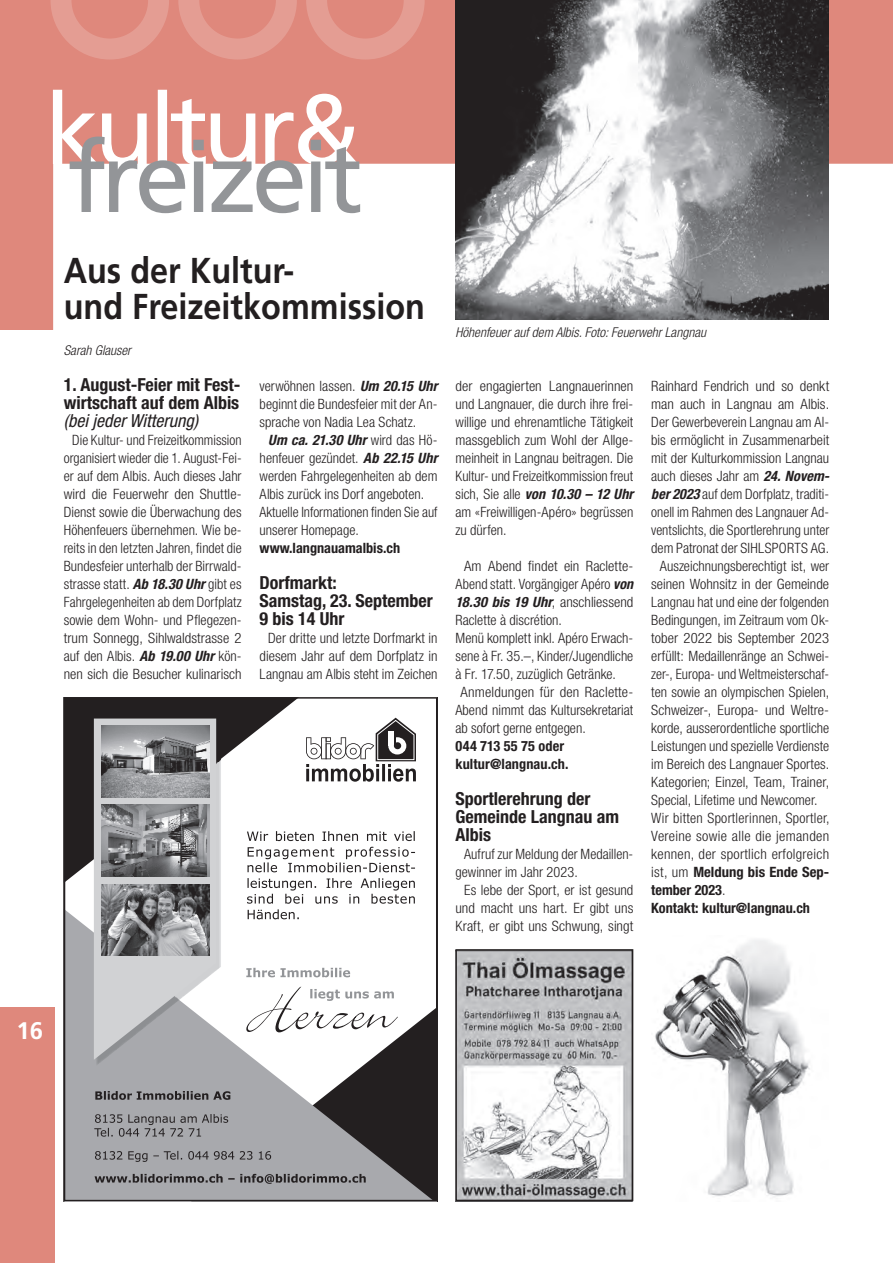
<style>
.page{position:relative;width:893px;height:1263px;background:#fff}
.page>*{position:absolute;margin:0;border:0;box-sizing:border-box;transform-origin:0 0}
.t1{font:700 36px/36px "Frutiger LT Std";color:#231f20;scale:.9 1}
.t2{font:700 24px "Frutiger LT Std";color:#fff}
.t3{font:700 condensed 18px/18px "Helvetica Neue LT Std";color:#231f20}
.t4{font:italic condensed 18px "Helvetica Neue LT Std";color:#231f20}
.t5{font:300 condensed 14.25px/18px "Helvetica Neue LT Std";color:#231f20;text-align:center}
.t6{font:700 condensed 14.25px/18px "Helvetica Neue LT Std";color:#231f20}
.t7{font:300 condensed 14.25px "Helvetica Neue LT Std";letter-spacing:.02em;color:#231f20}
.t8{font:italic 700 condensed 14.25px "Helvetica Neue LT Std";letter-spacing:.01em;color:#231f20}
.t9{font:italic 300 condensed 13.5px "Helvetica Neue LT Std";color:#231f20}
.s1{font-weight:700;font-style:italic}
.s2{font-weight:300;font-style:normal}
.s3{font-weight:300}
</style>
<div class="page">
<div style="left:0;top:1008px;width:54px;height:255px;background:#df887c"></div>
<svg style="left:0;top:0;width:893px;height:330px"></svg>
<svg style="left:53px;top:90px;width:307px;height:123px"></svg>
<svg style="left:67px;top:700px;width:367px;height:498px"></svg>
<div style="left:64px;top:697px;width:373px;height:504px;border:2px solid #231f20"></div>
<svg style="left:455px;top:952px;width:178px;height:250px"></svg>
<div style="left:455px;top:949px;width:178px;height:252px;border:2px solid #231f20"></div>
<img style="left:455px;top:0;width:374px;height:319px">
<img style="left:655px;top:940px;width:155px;height:257px">
<svg style="left:50px;top:0;width:119px;height:60px;background:#e19186"></svg>
<svg style="left:178px;top:0;width:119px;height:60px;background:#e19186"></svg>
<svg style="left:306px;top:0;width:119px;height:60px;background:#e19186"></svg>
<h1 class="t1" style="left:64px;top:253px;width:403px">Aus der Kultur-<br>und Freizeitkommission</h1>
<p class="t9" style="left:64px;top:343px;width:69px">Sarah Glauser</p>
<p class="t3" style="left:64px;top:375px;width:178px">1. August-Feier mit Fest&shy;wirtschaft auf dem Albis</p>
<p class="t4" style="left:64px;top:410px;width:136px">(bei jeder Witterung)</p>
<p class="t5" style="left:64px;top:431px;width:179px">Die Kultur- und Freizeitkommission organisiert wieder die 1. August-Fei&shy;er auf dem Albis. Auch dieses Jahr wird die Feuerwehr den Shuttle-Dienst sowie die Überwachung des Höhenfeuers übernehmen. Wie be&shy;reits in den letzten Jahren, findet die Bundesfeier unterhalb der Birrwald&shy;strasse statt. <span class="s1">Ab 18.30 Uhr</span> gibt es Fahrgelegenheiten ab dem Dorfplatz sowie dem Wohn- und Pflegezen&shy;trum Sonnegg, Sihlwaldstrasse 2 auf den Albis. <span class="s1">Ab 19.00 Uhr</span> kön&shy;nen sich die Besucher kulinarisch</p>
<p class="t5" style="left:260px;top:377px;width:179px">verwöhnen lassen. <span class="s1">Um 20.15 Uhr</span></p>
<p class="t5" style="left:260px;top:395px;width:179px">beginnt die Bundesfeier mit der An-</p>
<p class="t5" style="left:260px;top:413px;width:158px">sprache von Nadia Lea Schatz.</p>
<p class="t8" style="left:268px;top:431px;width:171px">Um ca. 21.30 Uhr <span class="s2">wird das Hö-</span></p>
<p class="t5" style="left:260px;top:449px;width:179px">henfeuer gezündet. <span class="s1">Ab 22.15 Uhr</span></p>
<p class="t5" style="left:260px;top:467px;width:179px">werden Fahrgelegenheiten ab dem</p>
<p class="t5" style="left:260px;top:485px;width:166px">Albis zurück ins Dorf angeboten.</p>
<p class="t5" style="left:260px;top:503px;width:179px">Aktuelle Informationen finden Sie auf</p>
<p class="t5" style="left:260px;top:521px;width:101px">unserer Homepage.</p>
<p class="t6" style="left:260px;top:539px;width:142px">www.langnauamalbis.ch</p>
<p class="t3" style="left:260px;top:573px;width:175px">Dorfmarkt:<br>Samstag, 23. September<br>9 bis 14 Uhr</p>
<p class="t5" style="left:260px;top:629px;width:179px">Der dritte und letzte Dorfmarkt in diesem Jahr auf dem Dorfplatz in<br>Langnau am Albis steht im Zeichen</p>
<p class="t9" style="left:455px;top:325px;width:252px">Höhenfeuer auf dem Albis. Foto: Feuerwehr Langnau</p>
<p class="t5" style="left:455px;top:377px;width:179px;text-align:justify">der engagierten Langnauerinnen und Langnauer, die durch ihre frei&shy;willige und ehrenamtliche Tätigkeit massgeblich zum Wohl der Allge&shy;meinheit in Langnau beitragen. Die Kultur- und Freizeitkommission freut sich, Sie alle <span class="s1">von 10.30 – 12 Uhr </span>am «Freiwilligen-Apéro» begrüssen zu dürfen.</p>
<p class="t5" style="left:464px;top:557px;width:171px">Am Abend findet ein Raclette-</p>
<p class="t5" style="left:455px;top:575px;width:179px">Abend statt. Vorgängiger Apéro <span class="s1">von</span></p>
<p class="t5" style="left:455px;top:593px;width:179px"><span class="s1">18.30 bis 19 Uhr</span>, anschliessend</p>
<p class="t5" style="left:455px;top:611px;width:108px">Raclette à discrétion.</p>
<p class="t5" style="left:455px;top:629px;width:179px">Menü komplett inkl. Apéro Erwach-</p>
<p class="t5" style="left:455px;top:647px;width:179px">sene à Fr. 35.–, Kinder/Jugendliche</p>
<p class="t5" style="left:455px;top:665px;width:162px">à Fr. 17.50, zuzüglich Getränke.</p>
<p class="t5" style="left:461px;top:683px;width:174px">Anmeldungen für den Raclette-</p>
<p class="t5" style="left:455px;top:701px;width:179px">Abend nimmt das Kultursekretariat</p>
<p class="t5" style="left:455px;top:719px;width:132px">ab sofort gerne entgegen.</p>
<p class="t6" style="left:455px;top:737px;width:114px">044 713 55 75 oder kultur@langnau.ch.</p>
<p class="t3" style="left:455px;top:789px;width:165px">Sportlerehrung der<br>Gemeinde Langnau am<br>Albis</p>
<p class="t5" style="left:464px;top:845px;width:171px">Aufruf zur Meldung der Medaillen-</p>
<p class="t5" style="left:455px;top:863px;width:124px">gewinner im Jahr 2023.</p>
<p class="t5" style="left:464px;top:881px;width:171px">Es lebe der Sport, er ist gesund</p>
<p class="t5" style="left:455px;top:899px;width:179px">und macht uns hart. Er gibt uns</p>
<p class="t5" style="left:455px;top:917px;width:179px">Kraft, er gibt uns Schwung, singt</p>
<p class="t5" style="left:651px;top:377px;width:179px">Rainhard Fendrich und so denkt</p>
<p class="t5" style="left:651px;top:395px;width:179px">man auch in Langnau am Albis.</p>
<p class="t5" style="left:651px;top:413px;width:179px">Der Gewerbeverein Langnau am Al-</p>
<p class="t5" style="left:651px;top:431px;width:179px">bis ermöglicht in Zusammenarbeit</p>
<p class="t5" style="left:651px;top:449px;width:179px">mit der Kulturkommission Langnau</p>
<p class="t5" style="left:651px;top:467px;width:180px">auch dieses Jahr am <span class="s1">24. Novem-</span></p>
<p class="t5" style="left:651px;top:485px;width:179px"><span class="s1">ber 2023</span> auf dem Dorfplatz, traditi-</p>
<p class="t5" style="left:651px;top:503px;width:179px">onell im Rahmen des Langnauer Ad-</p>
<p class="t5" style="left:651px;top:521px;width:179px">ventslichts, die Sportlerehrung unter</p>
<p class="t5" style="left:651px;top:539px;width:179px">dem Patronat der SIHLSPORTS AG.</p>
<p class="t5" style="left:660px;top:557px;width:171px">Auszeichnungsberechtigt ist, wer</p>
<p class="t5" style="left:651px;top:575px;width:179px">seinen Wohnsitz in der Gemeinde</p>
<p class="t5" style="left:651px;top:593px;width:179px">Langnau hat und eine der folgenden</p>
<p class="t5" style="left:651px;top:611px;width:179px">Bedingungen, im Zeitraum vom Ok-</p>
<p class="t5" style="left:651px;top:629px;width:179px">tober 2022 bis September 2023</p>
<p class="t5" style="left:651px;top:647px;width:179px">erfüllt: Medaillenränge an Schwei-</p>
<p class="t5" style="left:651px;top:665px;width:179px">zer-, Europa- und Weltmeisterschaf-</p>
<p class="t5" style="left:651px;top:683px;width:179px">ten sowie an olympischen Spielen,</p>
<p class="t5" style="left:651px;top:701px;width:179px">Schweizer-, Europa- und Weltre-</p>
<p class="t5" style="left:651px;top:719px;width:179px">korde, ausserordentliche sportliche</p>
<p class="t5" style="left:651px;top:737px;width:179px">Leistungen und spezielle Verdienste</p>
<p class="t5" style="left:651px;top:755px;width:179px">im Bereich des Langnauer Sportes.</p>
<p class="t5" style="left:651px;top:773px;width:179px">Kategorien; Einzel, Team, Trainer,</p>
<p class="t5" style="left:651px;top:791px;width:168px">Special, Lifetime und Newcomer.</p>
<p class="t7" style="left:651px;top:810px;width:180px">Wir bitten Sportlerinnen, Sportler,</p>
<p class="t7" style="left:651px;top:828px;width:179px">Vereine sowie alle die jemanden</p>
<p class="t7" style="left:651px;top:846px;width:179px">kennen, der sportlich erfolgreich</p>
<p class="t6" style="left:651px;top:863px;width:179px"><span class="s3">ist, um</span> Meldung bis Ende Sep-</p>
<p class="t6" style="left:651px;top:881px;width:76px">tember 2023<span class="s3">.</span></p>
<p class="t6" style="left:651px;top:899px;width:160px">Kontakt: kultur@langnau.ch</p>
<h2 class="t2" style="left:16px;top:1016px;width:28px">16</h2>
</div>
